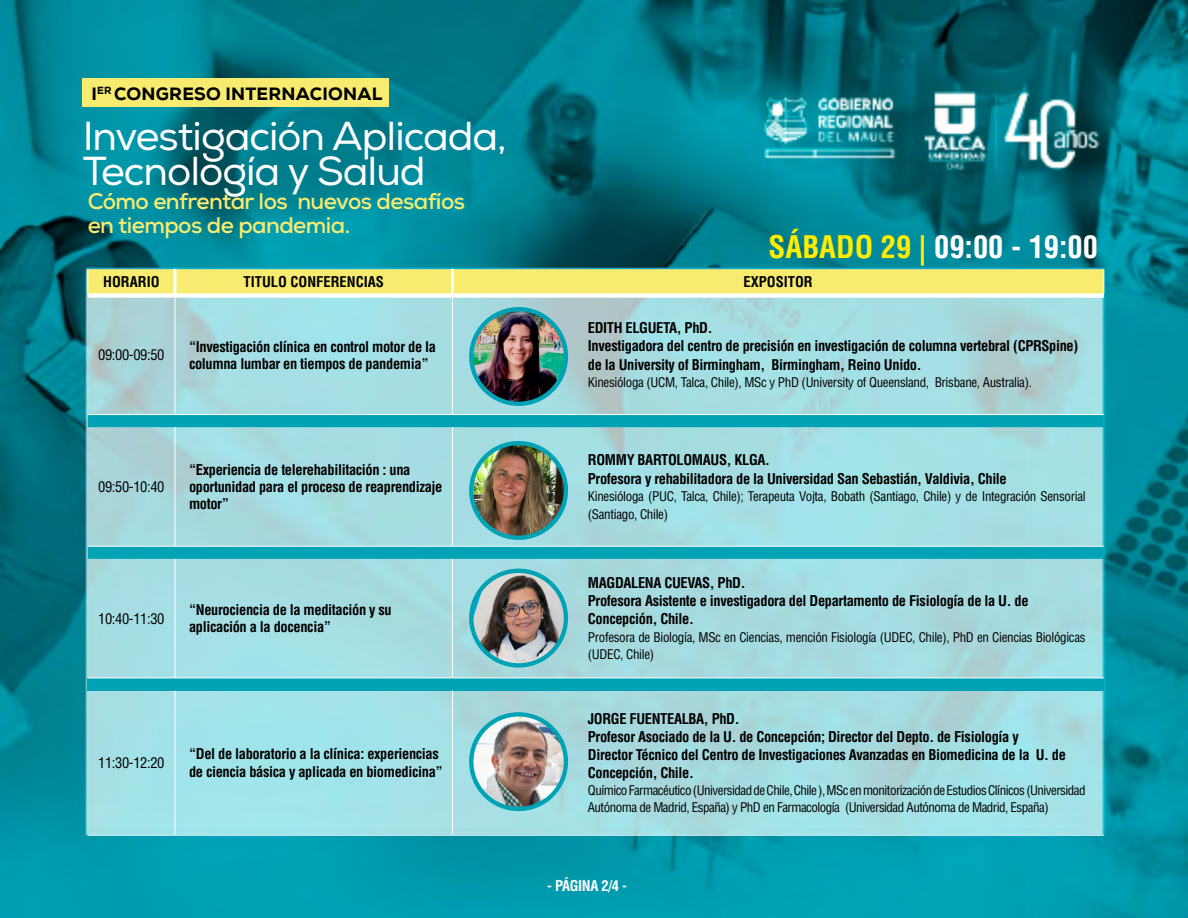
<style>
.page{position:relative;width:1188px;height:918px;background:#fff}
.page>*{position:absolute;margin:0;border:0;box-sizing:border-box;transform-origin:0 0}
.t1{font:40.35px/34.7px "Nexa";letter-spacing:-.025em;color:#fff}
.t2{font:700 condensed 30.45px "Helvetica LT Std";color:#fff}
.t3{font:700 22.65px/23.9px "Nexa";letter-spacing:-.025em;color:#f7ec6f}
.t4{font:800 17.85px "Nexa";letter-spacing:.015em;color:#000}
.t5{font:700 condensed 14.55px/17.4px "Helvetica LT Std";letter-spacing:-.025em;color:#000}
.t6{font:condensed 14.55px "Helvetica LT Std";letter-spacing:-.025em;color:#000}
.t7{font:700 condensed 14.55px "Helvetica LT Std";color:#000}
.t8{font:700 condensed 14.55px "Helvetica LT Std";letter-spacing:-.025em;color:#fff}
.t9{font:condensed 13.05px/17.4px "Helvetica LT Std";letter-spacing:-.025em;color:#000}
.s1{color:#ffed00}
</style>
<div class="page">
<img style="left:1px;top:0;width:1187px;height:918px">
<svg style="left:88px;top:415px;width:1016px;height:144px;background:#87d2da"></svg>
<div style="left:88px;top:678px;width:1016px;height:13px;background:#00a3b5"></div>
<div style="left:88px;top:269px;width:1017px;height:27px;background:#f7ec6f"></div>
<hr style="left:88px;top:268px;width:87px;height:1px;background:#009fe3">
<hr style="left:175px;top:268px;width:277px;height:1px;background:#009fe3">
<hr style="left:452px;top:268px;width:130px;height:1px;background:#009fe3">
<hr style="left:582px;top:268px;width:522px;height:1px;background:#009fe3">
<div style="left:88px;top:293px;width:87px;height:5px;background:#fff"></div>
<div style="left:175px;top:293px;width:277px;height:5px;background:#fff"></div>
<div style="left:452px;top:293px;width:130px;height:5px;background:#fff"></div>
<div style="left:582px;top:293px;width:522px;height:5px;background:#fff"></div>
<hr style="left:174px;top:269px;width:2px;height:24px;background:#fff">
<hr style="left:451px;top:269px;width:3px;height:24px;background:#fff">
<hr style="left:88px;top:414px;width:87px;height:1px;background:#fff">
<hr style="left:175px;top:414px;width:277px;height:1px;background:#fff">
<hr style="left:452px;top:414px;width:130px;height:1px;background:#fff">
<hr style="left:582px;top:414px;width:522px;height:1px;background:#fff">
<hr style="left:88px;top:835px;width:87px;height:1px;background:#fff">
<hr style="left:175px;top:835px;width:277px;height:1px;background:#fff">
<hr style="left:452px;top:835px;width:130px;height:1px;background:#fff">
<hr style="left:582px;top:835px;width:522px;height:1px;background:#fff">
<hr style="left:88px;top:546px;width:87px;height:1px;background:#fff">
<hr style="left:175px;top:546px;width:277px;height:1px;background:#fff">
<hr style="left:452px;top:546px;width:130px;height:1px;background:#fff">
<hr style="left:582px;top:546px;width:522px;height:1px;background:#fff">
<hr style="left:88px;top:678px;width:87px;height:1px;background:#fff">
<hr style="left:175px;top:678px;width:277px;height:1px;background:#fff">
<hr style="left:452px;top:678px;width:130px;height:1px;background:#fff">
<hr style="left:582px;top:678px;width:522px;height:1px;background:#fff">
<hr style="left:175px;top:298px;width:1px;height:116px;background:#fff">
<hr style="left:175px;top:427px;width:1px;height:119px;background:#fff">
<hr style="left:175px;top:559px;width:1px;height:119px;background:#fff">
<hr style="left:175px;top:691px;width:1px;height:144px;background:#fff">
<hr style="left:452px;top:298px;width:1px;height:116px;background:#fff">
<hr style="left:452px;top:427px;width:1px;height:119px;background:#fff">
<hr style="left:452px;top:559px;width:1px;height:119px;background:#fff">
<hr style="left:452px;top:691px;width:1px;height:144px;background:#fff">
<img style="left:471px;top:309px;width:95px;height:95px;border-radius:47px">
<div style="left:469px;top:307px;width:99px;height:99px;border:4px solid #00a3b5;border-radius:50%"></div>
<img style="left:474px;top:443px;width:92px;height:95px">
<div style="left:469px;top:441px;width:99px;height:99px;border:4px solid #00a3b5;border-radius:50%"></div>
<img style="left:471px;top:572px;width:95px;height:93px">
<div style="left:469px;top:569px;width:99px;height:99px;border:4px solid #00a3b5;border-radius:50%"></div>
<img style="left:471px;top:715px;width:95px;height:94px">
<div style="left:469px;top:712px;width:99px;height:99px;border:4px solid #00a3b5;border-radius:50%"></div>
<div style="left:83px;top:79px;width:306px;height:28px;background:#f7ec6f"></div>
<p class="t4" style="left:91px;top:82px;width:293px">I<sup>ER</sup> CONGRESO INTERNACIONAL</p>
<h1 class="t1" style="left:83px;top:120px;width:426px">Investigación Aplicada,<br>Tecnología y Salud</h1>
<h3 class="t3" style="left:88px;top:189px;width:379px">Cómo enfrentar los nuevos desafíos en tiempos de pandemia.</h3>
<h2 class="t2" style="left:769px;top:228px;width:331px"><span class="s1">SÁBADO 29 |</span> 09:00 - 19:00</h2>
<p class="t7" style="left:103px;top:273px;width:58px">HORARIO</p>
<p class="t7" style="left:244px;top:273px;width:142px">TITULO CONFERENCIAS</p>
<p class="t7" style="left:744px;top:273px;width:71px">EXPOSITOR</p>
<p class="t6" style="left:98px;top:346px;width:68px">09:00-09:50</p>
<p class="t5" style="left:189px;top:337px;width:249px">“Investigación clínica en control motor de la columna lumbar en tiempos de pandemia”</p>
<p class="t5" style="left:588px;top:319px;width:492px;line-height:18.5px">EDITH ELGUETA, PhD.<br>Investigadora del centro de precisión en investigación de columna vertebral (CPRSpine) de la University of Birmingham, Birmingham, Reino Unido.</p>
<p class="t9" style="left:588px;top:374px;width:446px">Kinesióloga (UCM, Talca, Chile), MSc y PhD (University of Queensland, Brisbane, Australia).</p>
<p class="t6" style="left:98px;top:478px;width:68px">09:50-10:40</p>
<p class="t5" style="left:189px;top:460px;width:255px">“Experiencia de telerehabilitación : una oportunidad para el proceso de reaprendizaje motor”</p>
<p class="t5" style="left:588px;top:450px;width:420px;line-height:18.8px">ROMMY BARTOLOMAUS, KLGA.<br>Profesora y rehabilitadora de la Universidad San Sebastián, Valdivia, Chile</p>
<p class="t9" style="left:588px;top:488px;width:499px">Kinesióloga (PUC, Talca, Chile); Terapeuta Vojta, Bobath (Santiago, Chile) y de Integración Sensorial (Santiago, Chile)</p>
<p class="t6" style="left:98px;top:609px;width:68px">10:40-11:30</p>
<p class="t5" style="left:189px;top:601px;width:204px">“Neurociencia de la meditación y su aplicación a la docencia”</p>
<p class="t6" style="left:98px;top:754px;width:68px">11:30-12:20</p>
<p class="t5" style="left:189px;top:745px;width:255px">“Del de laboratorio a la clínica: experiencias de ciencia básica y aplicada en biomedicina”</p>
<p class="t5" style="left:588px;top:574px;width:442px;line-height:18px">MAGDALENA CUEVAS, PhD.<br>Profesora Asistente e investigadora del Departamento de Fisiología de la U. de<br>Concepción, Chile.</p>
<p class="t9" style="left:588px;top:628px;width:499px">Profesora de Biología, MSc en Ciencias, mención Fisiología (UDEC, Chile), PhD en Ciencias Biológicas (UDEC, Chile)</p>
<p class="t5" style="left:588px;top:709px;width:480px;line-height:18px">JORGE FUENTEALBA, PhD.<br>Profesor Asociado de la U. de Concepción; Director del Depto. de Fisiología y Director Técnico del Centro de Investigaciones Avanzadas en Biomedicina de la U. de Concepción, Chile.</p>
<p class="t9" style="left:588px;top:782px;width:499px">Químico Farmacéutico (Universidad de Chile, Chile ), MSc en monitorización de Estudios Clínicos (Universidad<br>Autónoma de Madrid, España) y PhD en Farmacología (Universidad Autónoma de Madrid, España)</p>
<p class="t8" style="left:547px;top:877px;width:81px">- PÁGINA 2/4 -</p>
</div>
